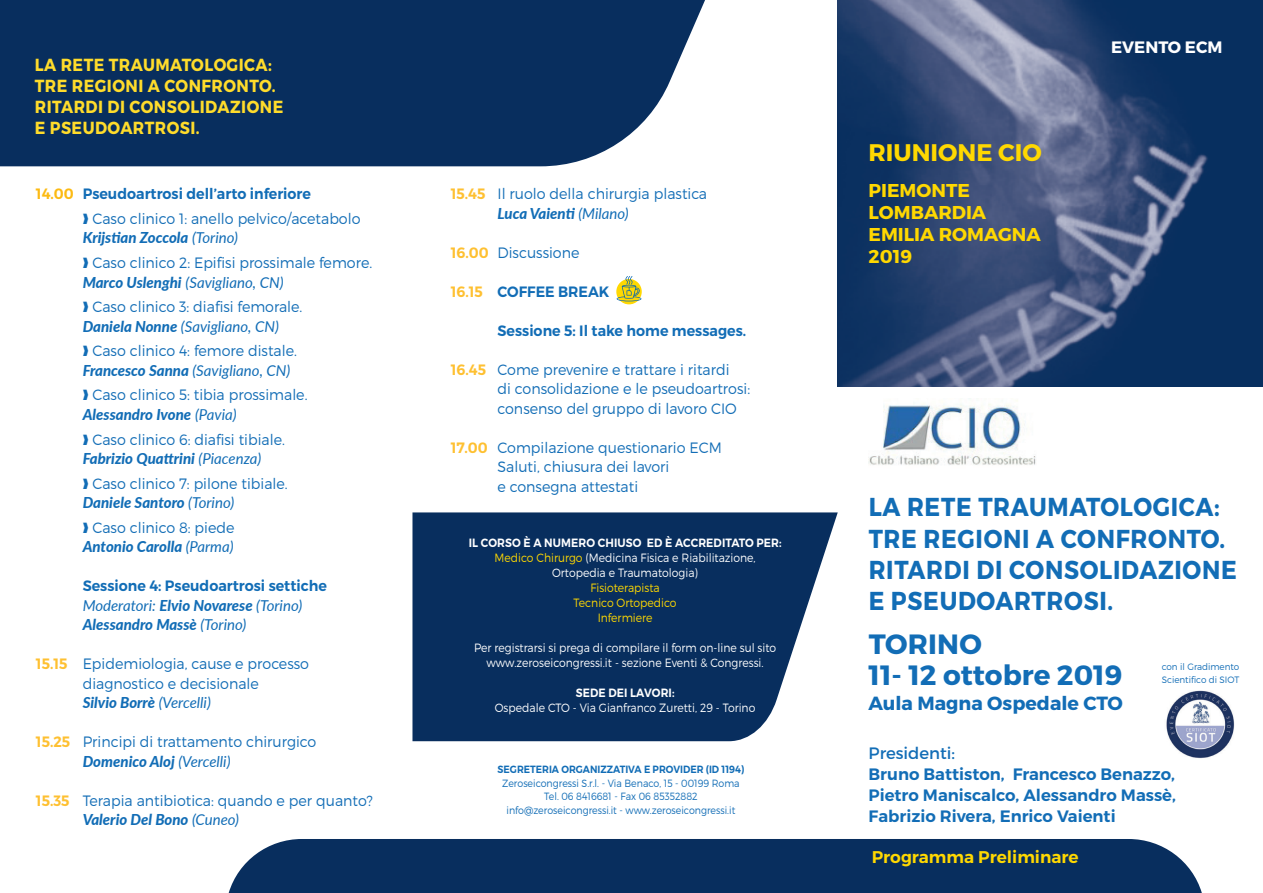
<style>
.page{position:relative;width:1263px;height:893px;background:#fff}
.page>*{position:absolute;margin:0;border:0;box-sizing:border-box;transform-origin:0 0}
.t1{font:700 27.9px/30.8px "Montserrat";color:#126db6}
.t2{font:700 25.95px/31px "Montserrat";letter-spacing:.03em;color:#126db6;scale:.9 1}
.t3{font:700 24px "Montserrat";color:#ffd801}
.t4{font:700 19.05px "Montserrat";color:#126db6}
.t5{font:700 18.6px/22.4px "Montserrat";color:#ffd801}
.t6{font:700 17.55px/21px "Montserrat";letter-spacing:.03em;color:#ffdc2b;scale:.9 1}
.t7{font:600 16.95px "Montserrat";color:#ffd801}
.t8{font:600 16.5px/21px "Montserrat";color:#126db6;text-align:justify}
.t9{font:16.5px "Montserrat";color:#126db6}
.t10{font:700 16.5px "Montserrat";color:#fff}
.t11{font:300 15px/19.5px "Montserrat";color:#126db6;scale:.95 1}
.t12{font:italic 800 15px/19.5px "Lato";color:#126db6}
.t13{font:italic 15px "Lato";color:#126db6}
.t14{font:600 15px "Montserrat";color:#126db6;scale:.95 1}
.t15{font:300 12px/15px "Montserrat";color:#fff;text-align:center;scale:.9 1}
.t16{font:300 12px/15px "Montserrat";color:#ffd801;text-align:center;scale:.9 1}
.t17{font:600 12px "Montserrat";letter-spacing:.01em;color:#fff;scale:.9 1}
.t18{font:300 10.5px/13.5px "Montserrat";color:#126db6;text-align:center;scale:.9 1}
.t19{font:600 10.5px "Montserrat";color:#126db6;scale:.9 1}
.t20{font:300 9.3px/12.8px "Montserrat";color:#126db6;scale:.95 1}
.s1{font-weight:600;color:#fcba13}
.s2{font-weight:600}
.s3{font-weight:400}
.s4{font-weight:800}
.s5{font-weight:600;color:#fec031}
.s6{color:#fec031}
.s7{color:#ffd801}
</style>
<div class="page">
<img style="left:838px;top:0;width:425px;height:386px">
<img style="left:868px;top:398px;width:168px;height:67px">
<div style="left:228px;top:839px;width:974px;height:54px;background:#082e5e"></div>
<div style="left:0;top:0;width:705px;height:166px;background:#082e5e"></div>
<div style="left:616px;top:279px;width:26px;height:25px;border:2px solid #ffd801;border-radius:50%"></div>
<svg style="left:617px;top:276px;width:24px;height:25px"></svg>
<svg style="left:412px;top:512px;width:426px;height:229px;background:#1f416d"></svg>
<img style="left:1166px;top:690px;width:69px;height:69px">
<p class="t6" style="left:35px;top:54px;width:278px">LA RETE TRAUMATOLOGICA:<br>TRE REGIONI A CONFRONTO.<br>RITARDI DI CONSOLIDAZIONE<br>E PSEUDOARTROSI.</p>
<p class="t11" style="left:83px;top:181px;width:294px;line-height:24.6px;text-indent:-47px"><span class="s1">14.00</span> <span class="s2">Pseudoartrosi dell’arto inferiore<br></span>❱ Caso clinico 1: anello pelvico/acetabolo</p>
<p class="t12" style="left:83px;top:228px;width:157px">Krijstian Zoccola <span class="s3">(Torino)</span></p>
<p class="t11" style="left:83px;top:253px;width:306px">❱ Caso clinico 2: Epifisi prossimale femore.</p>
<p class="t13" style="left:83px;top:271px;width:202px"><span class="s4">Marco Uslenghi</span> (Savigliano, CN)</p>
<p class="t11" style="left:83px;top:297px;width:233px">❱ Caso clinico 3: diafisi femorale.</p>
<p class="t13" style="left:83px;top:316px;width:198px"><span class="s4">Daniela Nonne</span> (Savigliano, CN)</p>
<p class="t11" style="left:83px;top:341px;width:227px">❱ Caso clinico 4: femore distale.</p>
<p class="t13" style="left:83px;top:360px;width:209px"><span class="s4">Francesco Sanna</span> (Savigliano, CN)</p>
<p class="t11" style="left:83px;top:385px;width:238px">❱ Caso clinico 5: tibia prossimale.</p>
<p class="t12" style="left:83px;top:404px;width:155px">Alessandro Ivone <span class="s3">(Pavia)</span></p>
<p class="t11" style="left:83px;top:429px;width:214px">❱ Caso clinico 6: diafisi tibiale.</p>
<p class="t12" style="left:83px;top:448px;width:180px">Fabrizio Quattrini <span class="s3">(Piacenza)</span></p>
<p class="t11" style="left:83px;top:473px;width:217px">❱ Caso clinico 7: pilone tibiale.</p>
<p class="t12" style="left:83px;top:492px;width:153px">Daniele Santoro <span class="s3">(Torino)</span></p>
<p class="t11" style="left:83px;top:517px;width:161px">❱ Caso clinico 8: piede</p>
<p class="t12" style="left:83px;top:536px;width:152px">Antonio Carolla <span class="s3">(Parma)</span></p>
<p class="t14" style="left:83px;top:577px;width:259px">Sessione 4: Pseudoartrosi settiche</p>
<p class="t12" style="left:83px;top:595px;width:221px"><span class="s3">Moderatori:</span> Elvio Novarese <span class="s3">(Torino)<br></span>Alessandro Massè <span class="s3">(Torino)</span></p>
<p class="t11" style="left:36px;top:654px;width:289px;text-align:center"><span class="s5">15.15</span> Epidemiologia, cause e processo diagnostico e decisionale</p>
<p class="t12" style="left:83px;top:692px;width:130px">Silvio Borrè <span class="s3">(Vercelli)</span></p>
<p class="t11" style="left:36px;top:732px;width:297px"><span class="s5">15.25</span> Principi di trattamento chirurgico</p>
<p class="t12" style="left:83px;top:751px;width:149px">Domenico Aloj <span class="s3">(Vercelli)</span></p>
<p class="t11" style="left:36px;top:790px;width:356px"><span class="s5">15.35</span> Terapia antibiotica: quando e per quanto?</p>
<p class="t12" style="left:83px;top:809px;width:158px">Valerio Del Bono <span class="s3">(Cuneo)</span></p>
<p class="t11" style="left:451px;top:184px;width:271px"><span class="s5">15.45</span> Il ruolo della chirurgia plastica</p>
<p class="t12" style="left:497px;top:203px;width:133px">Luca Vaienti <span class="s3">(Milano)</span></p>
<p class="t11" style="left:451px;top:243px;width:137px"><span class="s5">16.00</span> Discussione</p>
<p class="t14" style="left:451px;top:282px;width:169px"><span class="s6">16.15</span> COFFEE BREAK</p>
<p class="t14" style="left:497px;top:321px;width:263px">Sessione 5: Il take home messages.</p>
<p class="t11" style="left:497px;top:360px;width:267px;text-indent:-47px"><span class="s5">16.45</span> Come prevenire e trattare i ritardi<br>di consolidazione e le pseudoartrosi: consenso del gruppo di lavoro CIO</p>
<p class="t11" style="left:497px;top:438px;width:238px;text-indent:-47px"><span class="s5">17.00</span> Compilazione questionario ECM<br>Saluti, chiusura dei lavori<br>e consegna attestati</p>
<p class="t15" style="left:469px;top:535px;width:349px"><span class="s2">IL CORSO È A NUMERO CHIUSO ED È ACCREDITATO PER:<br></span><span class="s7">Medico Chirurgo</span> (Medicina Fisica e Riabilitazione,<br>Ortopedia e Traumatologia)</p>
<p class="t16" style="left:574px;top:580px;width:116px">Fisioterapista<br>Tecnico Ortopedico<br>Infermiere</p>
<p class="t15" style="left:474px;top:640px;width:337px">Per registrarsi si prega di compilare il form on-line sul sito www.zeroseicongressi.it - sezione Eventi &amp; Congressi.</p>
<p class="t17" style="left:576px;top:685px;width:111px">SEDE DEI LAVORI:</p>
<p class="t15" style="left:495px;top:700px;width:291px">Ospedale CTO - Via Gianfranco Zuretti, 29 - Torino</p>
<p class="t19" style="left:498px;top:763px;width:276px">SEGRETERIA ORGANIZZATIVA E PROVIDER (ID 1194)</p>
<p class="t18" style="left:502px;top:776px;width:265px">Zeroseicongressi S.r.l. - Via Benaco, 15 - 00199 Roma<br>Tel. 06 8416681 - Fax 06 85352882 info@zeroseicongressi.it - www.zeroseicongressi.it</p>
<h3 class="t3" style="left:868px;top:137px;width:175px">RIUNIONE CIO</h3>
<p class="t5" style="left:868px;top:179px;width:174px">PIEMONTE<br>LOMBARDIA<br>EMILIA ROMAGNA<br>2019</p>
<p class="t10" style="left:1111px;top:37px;width:113px">EVENTO ECM</p>
<h2 class="t2" style="left:869px;top:492px;width:410px">LA RETE TRAUMATOLOGICA:<br>TRE REGIONI A CONFRONTO.<br>RITARDI DI CONSOLIDAZIONE<br>E PSEUDOARTROSI.</h2>
<h1 class="t1" style="left:868px;top:629px;width:255px">TORINO<br>11- 12 ottobre 2019</h1>
<p class="t4" style="left:868px;top:691px;width:256px">Aula Magna Ospedale CTO</p>
<p class="t9" style="left:868px;top:743px;width:88px">Presidenti:</p>
<p class="t8" style="left:868px;top:764px;width:309px">Bruno Battiston, Francesco Benazzo, Pietro Maniscalco, Alessandro Massè, Fabrizio Rivera, Enrico Vaienti</p>
<p class="t20" style="left:1162px;top:660px;width:83px">con il Gradimento<br>Scientifico di SIOT</p>
<p class="t7" style="left:872px;top:846px;width:208px">Programma Preliminare</p>
</div>
